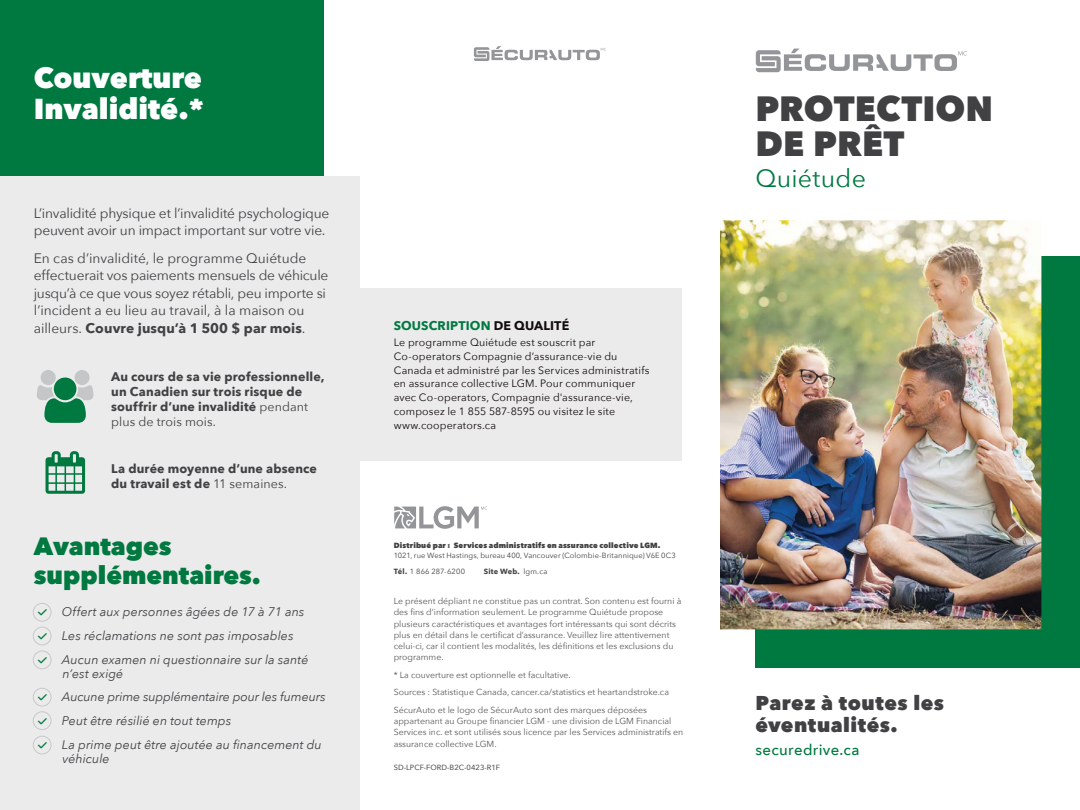
<style>
.page{position:relative;width:1080px;height:810px;background:#fff}
.page>*{position:absolute;margin:0;border:0;box-sizing:border-box;transform-origin:0 0}
.t1{font:800 35px/35px "Avenir Next";letter-spacing:.005em;color:#414042}
.t2{font:800 28.75px/31.2px "Avenir Next";color:#fff}
.t3{font:800 25px/28.8px "Avenir Next";color:#007940}
.t4{font:25px "Avenir Next";letter-spacing:.01em;color:#007940}
.t5{font:800 20px/22.5px "Avenir Next";letter-spacing:.025em;color:#414042}
.t6{font:500 15px "Avenir Next";letter-spacing:.025em;color:#007940}
.t7{font:13.75px/17.5px "Avenir Next";letter-spacing:-.015em;color:#414042}
.t8{font:italic 12.5px/23.8px "Avenir Next";color:#414042}
.t9{font:700 12.5px/15px "Avenir Next";letter-spacing:.01em;color:#414042}
.t10{font:700 12.5px "Avenir Next";letter-spacing:.01em;color:#007940}
.t11{font:10.62px/13.8px "Avenir Next";letter-spacing:.015em;color:#130c0e}
.t12{font:8.75px/11.2px "Avenir Next";color:#58595b}
.t13{font:7.5px/16.2px "Avenir Next";letter-spacing:.01em;color:#414042}
.t14{font:800 7.5px "Avenir Next";letter-spacing:.015em;color:#414042}
.t15{font:500 7.5px "Avenir Next";color:#58595b}
.t16{font:700 7.5px "Avenir Next";letter-spacing:.025em;color:#414042}
.s1{font-weight:700}
.s2{font-weight:400}
.s3{color:#130c0e}
</style>
<div class="page">
<div style="left:0;top:0;width:323px;height:186px;background:#007940"></div>
<div style="left:0;top:177px;width:360px;height:633px;background:#ebebec"></div>
<div style="left:755px;top:257px;width:325px;height:411px;background:#007940"></div>
<img style="left:720px;top:220px;width:321px;height:409px">
<svg style="left:46px;top:451px;width:39px;height:43px"></svg>
<div style="left:54px;top:378px;width:22px;height:22px;background:#007940;border-radius:50%"></div>
<div style="left:41px;top:370px;width:15px;height:15px;background:#c4c6c8;border-radius:50%"></div>
<div style="left:75px;top:370px;width:15px;height:15px;background:#c4c6c8;border-radius:50%"></div>
<svg style="left:37px;top:385px;width:56px;height:38px"></svg>
<div style="left:360px;top:288px;width:322px;height:173px;background:#ebebec"></div>
<svg style="left:756px;top:49px;width:211px;height:23px"></svg>
<svg style="left:474px;top:46px;width:132px;height:15px"></svg>
<svg style="left:394px;top:506px;width:93px;height:23px"></svg>
<svg style="left:33px;top:603px;width:19px;height:42px"></svg>
<svg style="left:33px;top:651px;width:19px;height:18px"></svg>
<svg style="left:33px;top:688px;width:19px;height:42px"></svg>
<svg style="left:33px;top:736px;width:19px;height:18px"></svg>
<h2 class="t2" style="left:34px;top:62px;width:172px">Couverture<br>Invalidité.*</h2>
<h3 class="t7" style="left:34px;top:204px;width:297px">L’invalidité physique et l’invalidité psychologique peuvent avoir un impact important sur votre vie.</h3>
<h3 class="t7" style="left:34px;top:249px;width:296px">En cas d’invalidité, le programme Quiétude effectuerait vos paiements mensuels de véhicule jusqu’à ce que vous soyez rétabli, peu importe si l’incident a eu lieu au travail, à la maison ou ailleurs. <span class="s1">Couvre jusqu’à 1 500 $ par mois</span>.</h3>
<h3 class="t9" style="left:111px;top:369px;width:215px">Au cours de sa vie professionnelle, un Canadien sur trois risque de souffrir d’une invalidité <span class="s2">pendant plus de trois mois.</span></h3>
<h3 class="t9" style="left:111px;top:461px;width:207px">La durée moyenne d’une absence du travail est de <span class="s2">11 semaines.</span></h3>
<h3 class="t3" style="left:34px;top:532px;width:229px">Avantages supplémentaires.</h3>
<h3 class="t8" style="left:62px;top:600px;width:248px">Offert aux personnes âgées de 17 à 71 ans<br>Les réclamations ne sont pas imposables<br>Aucun examen ni questionnaire sur la santé</h3>
<h3 class="t8" style="left:62px;top:661px;width:265px">n’est exigé<br>Aucune prime supplémentaire pour les fumeurs Peut être résilié en tout temps<br>La prime peut être ajoutée au financement du</h3>
<h3 class="t8" style="left:62px;top:746px;width:49px">véhicule</h3>
<h3 class="t10" style="left:394px;top:315px;width:177px">SOUSCRIPTION <span class="s3">DE QUALITÉ</span></h3>
<p class="t11" style="left:394px;top:335px;width:257px">Le programme Quiétude est souscrit par Co-operators Compagnie d’assurance-vie du Canada et administré par les Services administratifs en assurance collective LGM. Pour communiquer avec Co-operators, Compagnie d'assurance-vie, composez le 1 855 587-8595 ou visitez le site www.cooperators.ca</p>
<p class="t14" style="left:394px;top:541px;width:268px">Distribué par : Services administratifs en assurance collective LGM.</p>
<p class="t13" style="left:394px;top:547px;width:283px">1021, rue West Hastings, bureau 400, Vancouver (Colombie-Britannique) V6E 0C3<br><span class="s1">Tél.</span> 1 866 287-6200</p>
<p class="t16" style="left:484px;top:565px;width:65px">Site Web. <span class="s2">lgm.ca</span></p>
<p class="t12" style="left:394px;top:595px;width:289px">Le présent dépliant ne constitue pas un contrat. Son contenu est fourni à des fins d’information seulement. Le programme Quiétude propose plusieurs caractéristiques et avantages fort intéressants qui sont décrits plus en détail dans le certificat d’assurance. Veuillez lire attentivement celui-ci, car il contient les modalités, les définitions et les exclusions du programme.</p>
<p class="t12" style="left:394px;top:666px;width:277px;line-height:17.5px">* La couverture est optionnelle et facultative.<br>Sources : Statistique Canada, cancer.ca/statistics et heartandstroke.ca<br>SécurAuto et le logo de SécurAuto sont des marques déposées</p>
<p class="t12" style="left:394px;top:715px;width:291px">appartenant au Groupe financier LGM - une division de LGM Financial<br>Services inc. et sont utilisés sous licence par les Services administratifs en assurance collective LGM.</p>
<p class="t15" style="left:394px;top:761px;width:108px">SD-LPCF-FORD-B2C-0423-R1F</p>
<h1 class="t1" style="left:755px;top:91px;width:239px">PROTECTION<br>DE PRÊT</h1>
<h3 class="t4" style="left:755px;top:157px;width:112px">Quiétude</h3>
<h3 class="t5" style="left:755px;top:691px;width:190px">Parez à toutes les éventualités.</h3>
<h3 class="t6" style="left:755px;top:737px;width:106px">securedrive.ca</h3>
</div>
